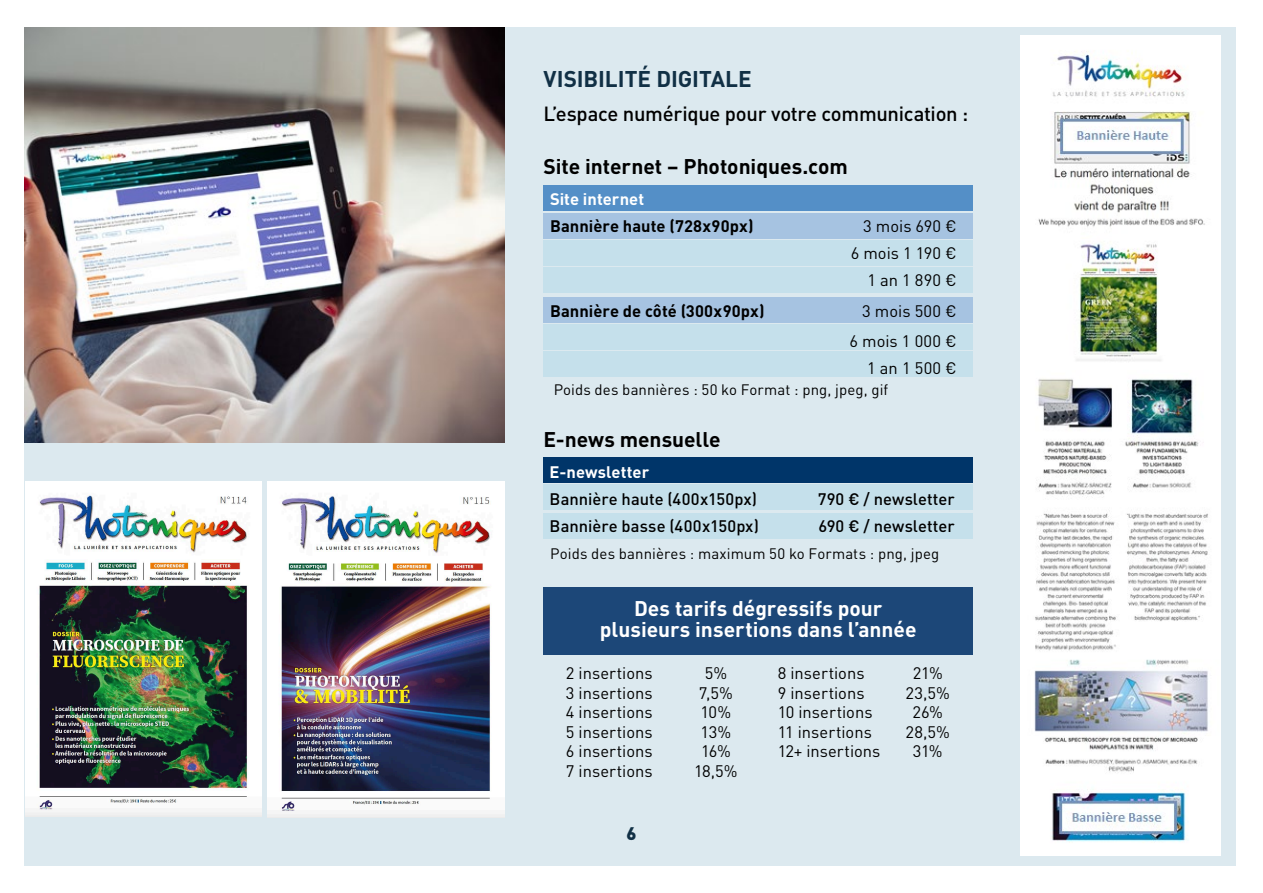
<style>
.page{position:relative;width:1263px;height:893px;background:#fff}
.page>*{position:absolute;margin:0;border:0;box-sizing:border-box;transform-origin:0 0}
.t1{font:700 22.5px "DIN Pro";color:#113045}
.t2{font:700 21px/21px "DIN Pro";color:#fff;text-align:center}
.t3{font:700 21px "DIN Pro";color:#000}
.t4{font:500 20.25px "DIN Pro";letter-spacing:-.015em;color:#000}
.t5{font:900 18px "DIN Pro";color:#113045}
.t6{font:16.5px/27px "DIN Pro";color:#000;text-align:right}
.t7{font:500 16.5px "DIN Pro";color:#000}
.t8{font:700 16.5px "DIN Pro";letter-spacing:.005em;color:#000}
.t9{font:700 16.5px "DIN Pro";letter-spacing:.005em;color:#fff}
.t10{font:15px "DIN Pro";letter-spacing:.005em;color:#000}
</style>
<div class="page">
<div style="left:24px;top:27px;width:1212px;height:838px;background:#dce9ef"></div>
<div style="left:543px;top:458px;width:430px;height:25px;background:#003569"></div>
<div style="left:543px;top:485px;width:430px;height:25px;background:#c5e0eb"></div>
<div style="left:543px;top:513px;width:430px;height:26px;background:#c5e0eb"></div>
<div style="left:543px;top:185px;width:430px;height:25px;background:#548fc7"></div>
<div style="left:543px;top:214px;width:430px;height:25px;background:#a6c3e1"></div>
<div style="left:543px;top:297px;width:430px;height:25px;background:#a6c3e1"></div>
<div style="left:543px;top:241px;width:430px;height:25px;background:#c5e0eb"></div>
<div style="left:543px;top:324px;width:430px;height:25px;background:#c5e0eb"></div>
<div style="left:543px;top:268px;width:430px;height:25px;background:#c5e0eb"></div>
<div style="left:543px;top:351px;width:430px;height:25px;background:#c5e0eb"></div>
<img style="left:1021px;top:35px;width:199px;height:820px">
<img style="left:24px;top:27px;width:480px;height:415px">
<div style="left:543px;top:587px;width:430px;height:68px;background:#1c4778"></div>
<img style="left:25px;top:481px;width:237px;height:335px">
<img style="left:267px;top:481px;width:238px;height:336px">
<h1 class="t1" style="left:543px;top:64px;width:210px">VISIBILITÉ DIGITALE</h1>
<p class="t4" style="left:543px;top:100px;width:426px">L’espace numérique pour votre communication :</p>
<p class="t3" style="left:543px;top:152px;width:306px">Site internet – Photoniques.com</p>
<p class="t9" style="left:550px;top:188px;width:96px">Site internet</p>
<p class="t8" style="left:550px;top:215px;width:205px">Bannière haute (728x90px)</p>
<p class="t6" style="left:851px;top:212px;width:107px">3 mois 690 €<br>6 mois 1 190 €<br>1 an 1 890 €</p>
<p class="t8" style="left:550px;top:300px;width:216px">Bannière de côté (300x90px)</p>
<p class="t6" style="left:849px;top:295px;width:109px;line-height:30.5px">3 mois 500 €<br>6 mois 1 000 €</p>
<p class="t6" style="left:867px;top:354px;width:91px">1 an 1 500 €</p>
<p class="t10" style="left:554px;top:379px;width:336px">Poids des bannières : 50 ko Format : png, jpeg, gif</p>
<p class="t3" style="left:543px;top:425px;width:179px">E-news mensuelle</p>
<p class="t9" style="left:550px;top:461px;width:101px">E-newsletter</p>
<p class="t7" style="left:550px;top:488px;width:209px">Bannière haute (400x150px)</p>
<p class="t7" style="left:818px;top:488px;width:138px">790 € / newsletter</p>
<p class="t7" style="left:550px;top:515px;width:211px">Bannière basse (400x150px)</p>
<p class="t7" style="left:818px;top:515px;width:138px">690 € / newsletter</p>
<p class="t10" style="left:550px;top:544px;width:390px">Poids des bannières : maximum 50 ko Formats : png, jpeg</p>
<p class="t2" style="left:600px;top:597px;width:318px">Des tarifs dégressifs pour plusieurs insertions dans l’année</p>
<p class="t6" style="left:778px;top:659px;width:88px">8 insertions</p>
<p class="t6" style="left:913px;top:659px;width:31px">21%</p>
<p class="t6" style="left:778px;top:678px;width:88px">9 insertions</p>
<p class="t6" style="left:905px;top:678px;width:46px">23,5%</p>
<p class="t6" style="left:778px;top:698px;width:96px">10 insertions</p>
<p class="t6" style="left:912px;top:698px;width:32px">26%</p>
<p class="t6" style="left:778px;top:717px;width:96px">11 insertions</p>
<p class="t6" style="left:905px;top:717px;width:46px">28,5%</p>
<p class="t6" style="left:778px;top:737px;width:104px">12+ insertions</p>
<p class="t6" style="left:913px;top:737px;width:31px">31%</p>
<p class="t6" style="left:566px;top:659px;width:88px">2 insertions</p>
<p class="t6" style="left:705px;top:659px;width:24px">5%</p>
<p class="t6" style="left:566px;top:678px;width:88px">3 insertions</p>
<p class="t6" style="left:699px;top:678px;width:36px">7,5%</p>
<p class="t6" style="left:566px;top:698px;width:88px">4 insertions</p>
<p class="t6" style="left:701px;top:698px;width:32px">10%</p>
<p class="t6" style="left:566px;top:717px;width:88px">5 insertions</p>
<p class="t6" style="left:701px;top:717px;width:32px">13%</p>
<p class="t6" style="left:566px;top:737px;width:88px">6 insertions</p>
<p class="t6" style="left:701px;top:737px;width:31px">16%</p>
<p class="t6" style="left:566px;top:756px;width:88px">7 insertions</p>
<p class="t6" style="left:694px;top:756px;width:45px">18,5%</p>
<p class="t5" style="left:626px;top:822px;width:12px">6</p>
</div>
